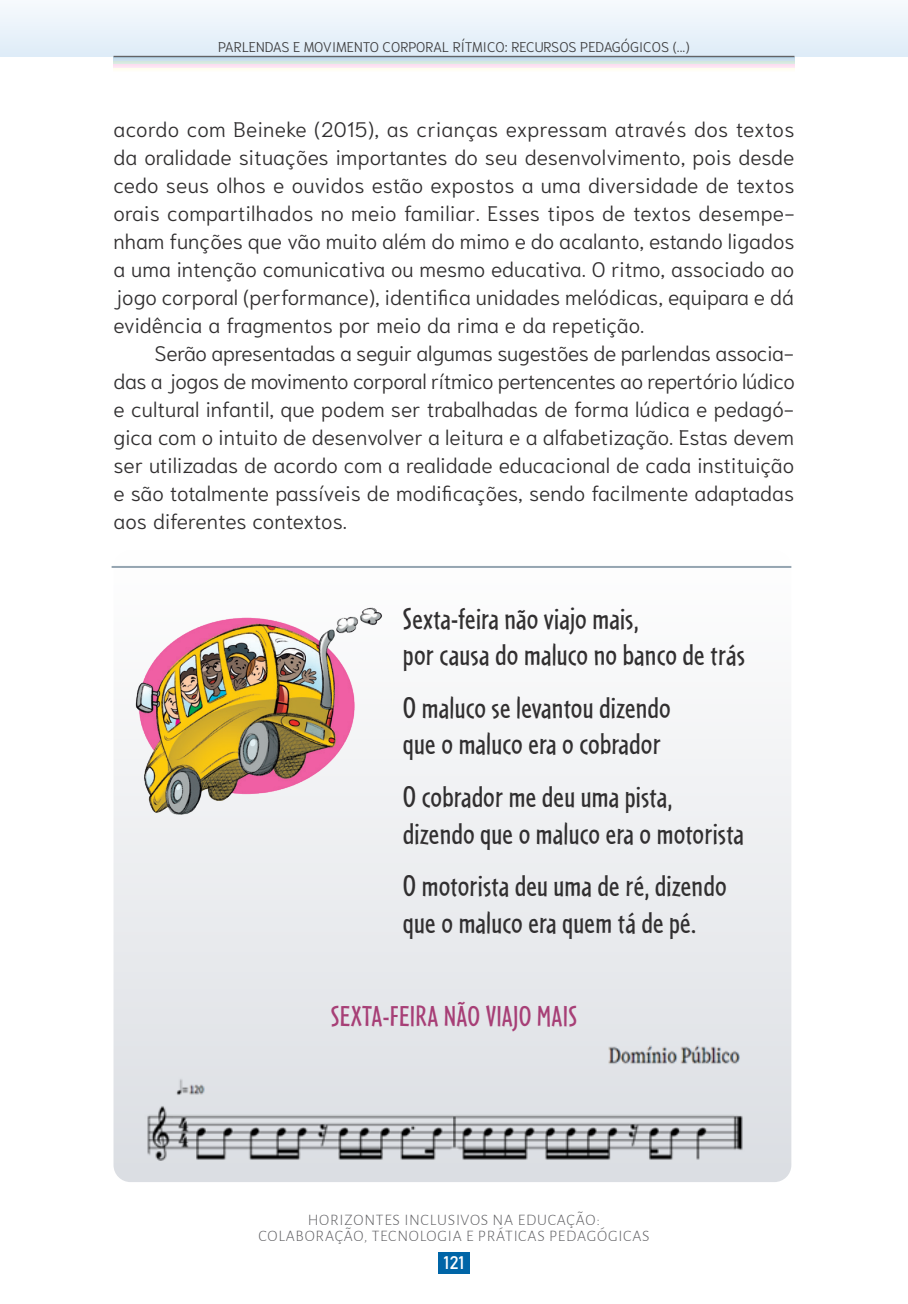
<style>
.page{position:relative;width:908px;height:1304px;background:#fff}
.page>*{position:absolute;margin:0;border:0;box-sizing:border-box;transform-origin:0 0}
.t1{font:31.4px/36.4px "Cafeteria";letter-spacing:.005em;color:#312f30}
.t2{font:30px "Cafeteria";letter-spacing:.005em;color:#a73f76}
.t3{font:300 21px/28px "Niramit";color:#312f30;text-align:justify}
.t4{font:18px "Bahnschrift";color:#fff}
.t5{font:300 16px/16px "Alegreya Sans";letter-spacing:.05em;color:#636366;text-align:center}
.t6{font:300 14px "Niramit";color:#3e3e3f}
</style>
<div class="page">
<div style="left:0;top:0;width:907px;height:57px;background:#eaf3fa"></div>
<div style="left:438px;top:1252px;width:31px;height:22px;background:#0065a7"></div>
<hr style="left:113px;top:56px;width:681px;height:1px;background:#636366">
<svg style="left:113px;top:57px;width:681px;height:4px;background:#bfd5e4"></svg>
<svg style="left:113px;top:61px;width:681px;height:4px;background:#e0e6e3"></svg>
<hr style="left:113px;top:65px;width:681px;height:3px;background:#ed028c">
<hr style="left:113px;top:68px;width:681px;height:4px;background:#fffef4">
<div style="left:113px;top:550px;width:678px;height:632px;background:linear-gradient(to bottom,#fefefe,#dbdee3);border-radius:17px"></div>
<img style="left:140px;top:1040px;width:610px;height:142px">
<hr style="left:111px;top:566px;width:680px;height:2px;background:#95a5b1">
<img style="left:132px;top:604px;width:259px;height:224px">
<p class="t6" style="left:218px;top:36px;width:472px">PARLENDAS E MOVIMENTO CORPORAL RÍTMICO: RECURSOS PEDAGÓGICOS (...)</p>
<p class="t3" style="left:113px;top:115px;width:682px">acordo com Beineke (2015), as crianças expressam através dos textos da oralidade situações importantes do seu desenvolvimento, pois desde cedo seus olhos e ouvidos estão expostos a uma diversidade de textos orais compartilhados no meio familiar. Esses tipos de textos desempe&shy;nham funções que vão muito além do mimo e do acalanto, estando ligados a uma intenção comunicativa ou mesmo educativa. O ritmo, associado ao jogo corporal (performance), identifica unidades melódicas, equipara e dá evidência a fragmentos por meio da rima e da repetição.</p>
<p class="t3" style="left:113px;top:339px;width:682px;text-indent:41px">Serão apresentadas a seguir algumas sugestões de parlendas associa&shy;das a jogos de movimento corporal rítmico pertencentes ao repertório lúdico e cultural infantil, que podem ser trabalhadas de forma lúdica e pedagó&shy;gica com o intuito de desenvolver a leitura e a alfabetização. Estas devem ser utilizadas de acordo com a realidade educacional de cada instituição e são totalmente passíveis de modificações, sendo facilmente adaptadas aos diferentes contextos.</p>
<h1 class="t1" style="left:403px;top:599px;width:343px">Sexta-feira não viajo mais,<br>por causa do maluco no banco de trás</h1>
<h1 class="t1" style="left:403px;top:688px;width:269px">O maluco se levantou dizendo que o maluco era o cobrador</h1>
<h1 class="t1" style="left:403px;top:778px;width:342px">O cobrador me deu uma pista, dizendo que o maluco era o motorista</h1>
<h1 class="t1" style="left:403px;top:867px;width:325px">O motorista deu uma de ré, dizendo que o maluco era quem tá de pé.</h1>
<h2 class="t2" style="left:330px;top:997px;width:248px">SEXTA-FEIRA NÃO VIAJO MAIS</h2>
<p class="t5" style="left:258px;top:1211px;width:392px">HORIZONTES INCLUSIVOS NA EDUCAÇÃO:<br>COLABORAÇÃO, TECNOLOGIA E PRÁTICAS PEDAGÓGICAS</p>
<p class="t4" style="left:443px;top:1249px;width:23px">121</p>
</div>
